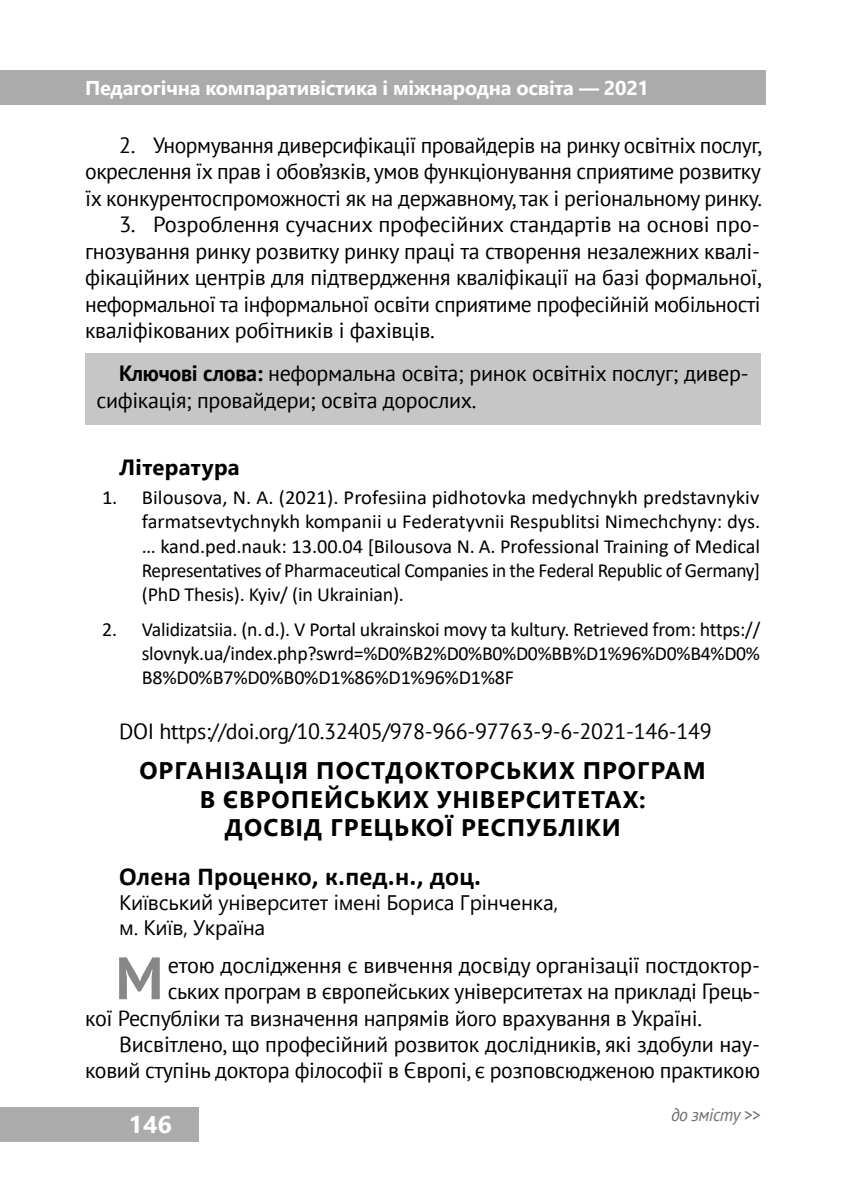
<style>
.page{position:relative;width:851px;height:1191px;background:#fff}
.page>*{position:absolute;margin:0;border:0;box-sizing:border-box;transform-origin:0 0}
.t1{font:700 59.8px "PT Sans";color:#878787}
.t2{font:700 26px "Calibri";letter-spacing:.01em;color:#000}
.t3{font:700 24px/28.8px "Segoe UI";letter-spacing:.045em;color:#000;text-align:center}
.t4{font:700 24px "Segoe UI";color:#fff;scale:1.05 1}
.t5{font:22px/26.4px "PT Sans";letter-spacing:-.015em;color:#000;text-align:justify}
.t6{font:700 22px "Segoe UI";letter-spacing:.02em;color:#000}
.t7{font:21px/25.2px "Segoe UI";letter-spacing:-.01em;color:#000}
.t8{font:20px/24px "Calibri";letter-spacing:-.015em;color:#000;text-align:justify}
.t9{font:700 20px "Segoe UI";letter-spacing:-.015em;color:#fff}
.t10{font:italic 18px "PT Sans";letter-spacing:-.025em;color:#706f6f}
.s1{font-weight:700}
</style>
<div class="page">
<div style="left:0;top:71px;width:765px;height:34px;background:#ababab"></div>
<div style="left:0;top:1107px;width:198px;height:34px;background:#ababab"></div>
<div style="left:85px;top:353px;width:675px;height:71px;background:#c6c6c6"></div>
<p class="t9" style="left:85px;top:69px;width:565px">Педагогічна компаративістика і міжнародна освіта — 2021</p>
<p class="t5" style="left:85px;top:132px;width:678px;text-indent:34px">2. Унормування диверсифікації провайдерів на ринку освітніх послуг, окреслення їх прав і обов’язків, умов функціонування сприятиме розвитку їх конкурентоспроможності як на державному, так і регіональному ринку.</p>
<p class="t5" style="left:85px;top:211px;width:678px;text-indent:34px">3. Розроблення сучасних професійних стандартів на основі про&shy;гнозування ринку розвитку ринку праці та створення незалежних квалі&shy;фікаційних центрів для підтвердження кваліфікації на базі формальної, неформальної та інформальної освіти сприятиме професійній мобільності кваліфікованих робітників і фахівців.</p>
<p class="t5" style="left:96px;top:360px;width:653px;text-indent:23px"><span class="s1">Ключові слова:</span> неформальна освіта; ринок освітніх послуг; дивер&shy;сифікація; провайдери; освіта дорослих.</p>
<p class="t6" style="left:119px;top:446px;width:122px">Література</p>
<p class="t8" style="left:142px;top:485px;width:619px;text-indent:-40px">1. Bilousova, N. A. (2021). Profesiina pidhotovka medychnykh predstavnykiv farmatsevtychnykh kompanii u Federatyvnii Respublitsi Nimechchyny: dys. … kand.ped.nauk: 13.00.04 [Bilousova N. A. Professional Training of Medical Representatives of Pharmaceutical Companies in the Federal Republic of Germany] (PhD Thesis). Kyiv/ (in Ukrainian).</p>
<p class="t8" style="left:142px;top:616px;width:620px;text-indent:-40px">2. Validizatsiia. (n. d.). V Portal ukrainskoi movy ta kultury. Retrieved from: https:// slovnyk.ua/index.php?swrd=%D0%B2%D0%B0%D0%BB%D1%96%D0%B4%D0% B8%D0%B7%D0%B0%D1%86%D1%96%D1%8F</p>
<p class="t5" style="left:119px;top:717px;width:594px">DOI https://doi.org/10.32405/978-966-97763-9-6-2021-146-149</p>
<p class="t3" style="left:139px;top:754px;width:568px">ОРГАНІЗАЦІЯ ПОСТДОКТОРСЬКИХ ПРОГРАМ<br>В ЄВРОПЕЙСЬКИХ УНІВЕРСИТЕТАХ:<br>ДОСВІД ГРЕЦЬКОЇ РЕСПУБЛІКИ</p>
<p class="t2" style="left:119px;top:857px;width:363px">Олена Проценко, к.пед.н., доц.</p>
<p class="t7" style="left:119px;top:888px;width:440px">Київський університет імені Бориса Грінченка, м. Київ, Україна</p>
<h1 class="t1" style="left:115px;top:938px;width:49px">М</h1>
<p class="t5" style="left:168px;top:951px;width:593px">етою дослідження є вивчення досвіду організації постдоктор-</p>
<p class="t5" style="left:168px;top:977px;width:593px">ських програм в європейських університетах на прикладі Грець-</p>
<p class="t5" style="left:85px;top:1004px;width:618px">кої Республіки та визначення напрямів його врахування в Україні.</p>
<p class="t5" style="left:119px;top:1030px;width:642px">Висвітлено, що професійний розвиток дослідників, які здобули нау-</p>
<p class="t5" style="left:85px;top:1057px;width:676px">ковий ступінь доктора філософії в Європі, є розповсюдженою практикою</p>
<p class="t10" style="left:671px;top:1103px;width:91px">до змісту &gt;&gt;</p>
<p class="t4" style="left:128px;top:1101px;width:43px">146</p>
</div>
